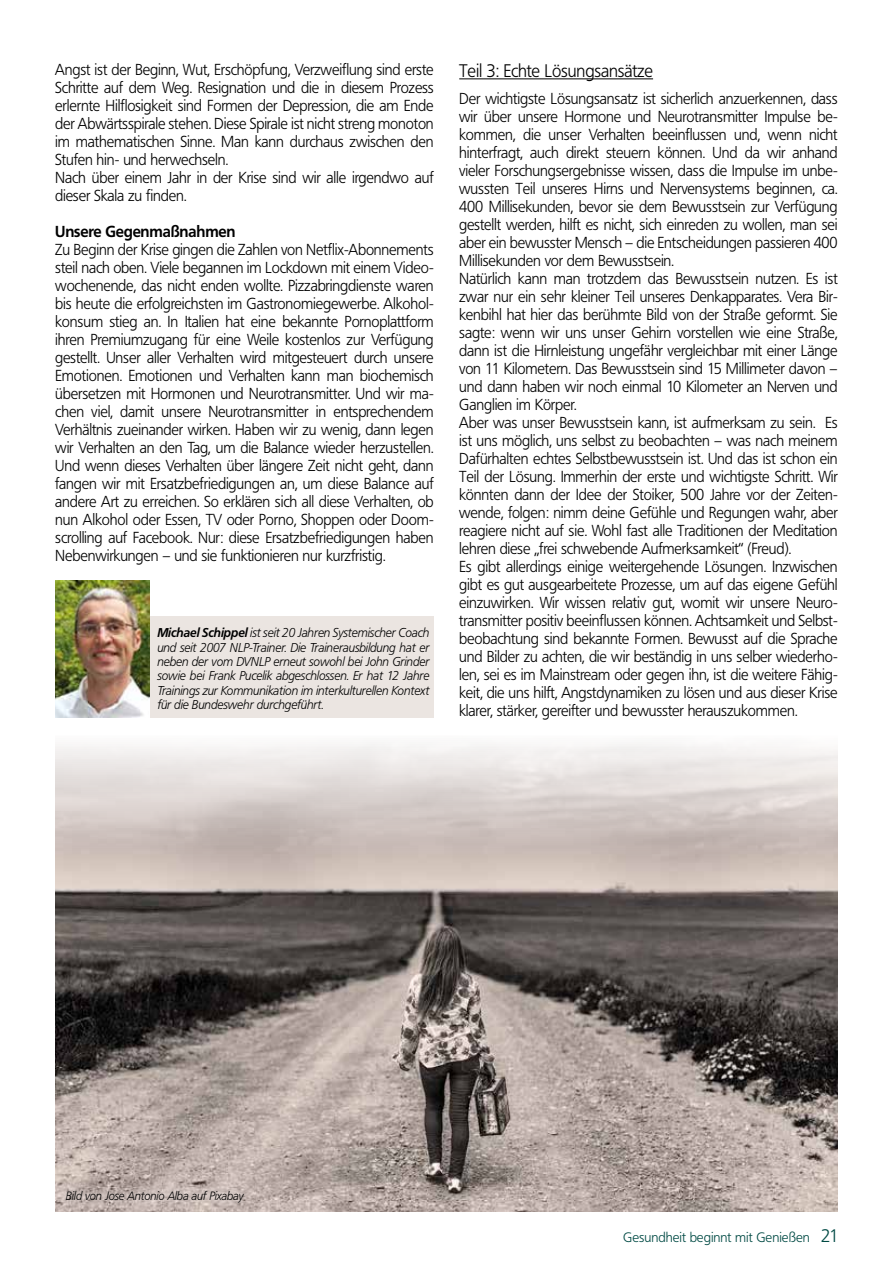
<style>
.page{position:relative;width:893px;height:1263px;background:#fff}
.page>*{position:absolute;margin:0;border:0;box-sizing:border-box;transform-origin:0 0}
.t1{font:300 18px "Frutiger BQ";letter-spacing:-.01em;color:#000;scale:.95 1}
.t2{font:300 15.75px/18px "Frutiger BQ";letter-spacing:-.01em;color:#000;scale:.95 1}
.t3{font:700 15.75px "Frutiger BQ";letter-spacing:-.01em;color:#000;scale:.95 1}
.t4{font:300 13.5px "Frutiger BQ";color:#004a44}
.t5{font:italic 300 12.75px/14.4px "Frutiger BQ";letter-spacing:-.01em;color:#000;text-align:justify;scale:.95 1}
.t6{font:italic 300 12px "Frutiger BQ";letter-spacing:-.01em;color:#000;scale:.95 1}
.s1{font-weight:700}
.s2{font-size:18px}
</style>
<div class="page">
<hr style="left:459px;top:78px;width:194px;height:1px;background:#000">
<img style="left:55px;top:744px;width:783px;height:468px">
<div style="left:57px;top:1182px;width:196px;height:29px;background:#fff;opacity:.75"></div>
<div style="left:55px;top:616px;width:379px;height:102px;background:#ebe5e1"></div>
<img style="left:55px;top:580px;width:94px;height:138px">
<p class="t2" style="left:55px;top:61px;width:400px">Angst ist der Beginn, Wut, Erschöpfung, Verzweiflung sind erste Schritte auf dem Weg. Resignation und die in diesem Prozess erlernte Hilflosigkeit sind Formen der Depression, die am Ende der Abwärtsspirale stehen. Diese Spirale ist nicht streng monoton im mathematischen Sinne. Man kann durchaus zwischen den Stufen hin- und herwechseln.<br>Nach über einem Jahr in der Krise sind wir alle irgendwo auf dieser Skala zu finden.</p>
<p class="t3" style="left:55px;top:222px;width:191px">Unsere Gegenmaßnahmen</p>
<p class="t2" style="left:55px;top:241px;width:400px;text-align:justify">Zu Beginn der Krise gingen die Zahlen von Netflix-Abonnements steil nach oben. Viele begannen im Lockdown mit einem Video&shy;wochenende, das nicht enden wollte. Pizzabringdienste waren bis heute die erfolgreichsten im Gastronomiegewerbe. Alkohol&shy;konsum stieg an. In Italien hat eine bekannte Pornoplattform ihren Premiumzugang für eine Weile kostenlos zur Verfügung gestellt. Unser aller Verhalten wird mitgesteuert durch unsere Emotionen. Emotionen und Verhalten kann man biochemisch übersetzen mit Hormonen und Neurotransmitter. Und wir ma&shy;chen viel, damit unsere Neurotransmitter in entsprechendem Verhältnis zueinander wirken. Haben wir zu wenig, dann legen wir Verhalten an den Tag, um die Balance wieder herzustellen.<br>Und wenn dieses Verhalten über längere Zeit nicht geht, dann fangen wir mit Ersatzbefriedigungen an, um diese Balance auf andere Art zu erreichen. So erklären sich all diese Verhalten, ob nun Alkohol oder Essen, TV oder Porno, Shoppen oder Doom&shy;scrolling auf Facebook. Nur: diese Ersatzbefriedigungen haben Nebenwirkungen – und sie funktionieren nur kurzfristig.</p>
<p class="t5" style="left:157px;top:626px;width:288px"><span class="s1">Michael Schippel</span> ist seit 20 Jahren Systemischer Coach und seit 2007 NLP-Trainer. Die Trainerausbildung hat er neben der vom DVNLP erneut sowohl bei John Grinder sowie bei Frank Pucelik abgeschlossen. Er hat 12 Jahre Trainings zur Kommunikation im interkulturellen Kontext für die Bundeswehr durchgeführt.</p>
<p class="t1" style="left:459px;top:60px;width:206px">Teil 3: Echte Lösungsansätze</p>
<p class="t2" style="left:459px;top:89px;width:400px">Der wichtigste Lösungsansatz ist sicherlich anzuerkennen, dass wir über unsere Hormone und Neurotransmitter Impulse be&shy;kommen, die unser Verhalten beeinflussen und, wenn nicht hinterfragt, auch direkt steuern können. Und da wir anhand vieler Forschungsergebnisse wissen, dass die Impulse im unbe&shy;wussten Teil unseres Hirns und Nervensystems beginnen, ca.<br>400 Millisekunden, bevor sie dem Bewusstsein zur Verfügung gestellt werden, hilft es nicht, sich einreden zu wollen, man sei aber ein bewusster Mensch – die Entscheidungen passieren 400<br>Millisekunden vor dem Bewusstsein.<br>Natürlich kann man trotzdem das Bewusstsein nutzen. Es ist zwar nur ein sehr kleiner Teil unseres Denkapparates. Vera Bir&shy;kenbihl hat hier das berühmte Bild von der Straße geformt. Sie sagte: wenn wir uns unser Gehirn vorstellen wie eine Straße, dann ist die Hirnleistung ungefähr vergleichbar mit einer Länge von 11 Kilometern. Das Bewusstsein sind 15 Millimeter davon – und dann haben wir noch einmal 10 Kilometer an Nerven und Ganglien im Körper.<br>Aber was unser Bewusstsein kann, ist aufmerksam zu sein. Es ist uns möglich, uns selbst zu beobachten – was nach meinem Dafürhalten echtes Selbstbewusstsein ist. Und das ist schon ein Teil der Lösung. Immerhin der erste und wichtigste Schritt. Wir könnten dann der Idee der Stoiker, 500 Jahre vor der Zeiten&shy;wende, folgen: nimm deine Gefühle und Regungen wahr, aber reagiere nicht auf sie. Wohl fast alle Traditionen der Meditation lehren diese „frei schwebende Aufmerksamkeit“ (Freud).<br>Es gibt allerdings einige weitergehende Lösungen. Inzwischen gibt es gut ausgearbeitete Prozesse, um auf das eigene Gefühl einzuwirken. Wir wissen relativ gut, womit wir unsere Neuro&shy;transmitter positiv beeinflussen können. Achtsamkeit und Selbst&shy;beobachtung sind bekannte Formen. Bewusst auf die Sprache und Bilder zu achten, die wir beständig in uns selber wiederho&shy;len, sei es im Mainstream oder gegen ihn, ist die weitere Fähig&shy;keit, die uns hilft, Angstdynamiken zu lösen und aus dieser Krise klarer, stärker, gereifter und bewusster herauszukommen.</p>
<p class="t6" style="left:66px;top:1188px;width:189px">Bild von Jose Antonio Alba auf Pixabay</p>
<p class="t4" style="left:623px;top:1230px;width:217px">Gesundheit beginnt mit Genießen <span class="s2">21</span></p>
</div>
